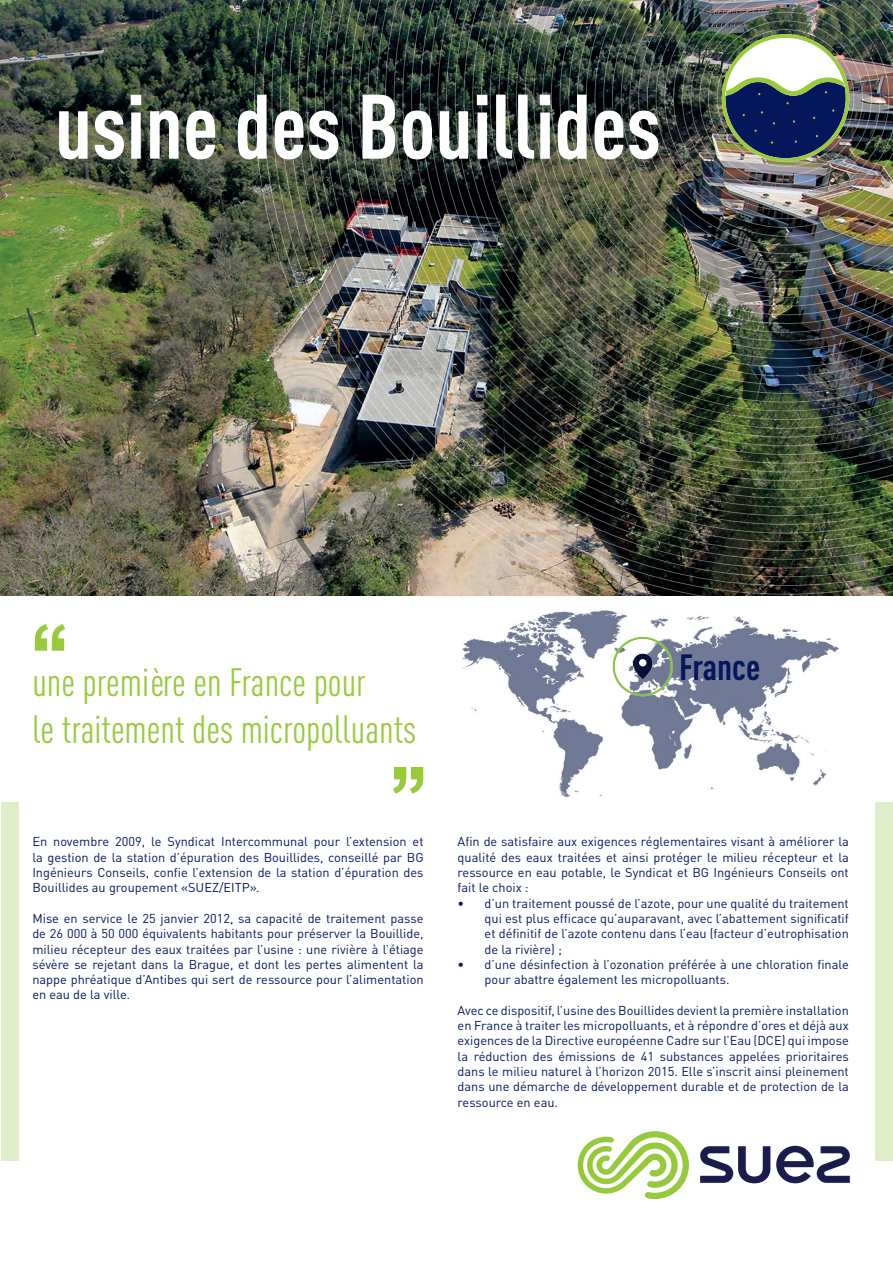
<style>
.page{position:relative;width:893px;height:1263px;background:#fff}
.page>*{position:absolute;margin:0;border:0;box-sizing:border-box;transform-origin:0 0}
.t1{font:700 90px "DIN Cond";color:#fff}
.t2{font:700 90px "Arial";color:#99ca3b}
.t3{font:39px/46.8px "DIN Cond";color:#99ca3b}
.t4{font:700 36px "DIN Cond";color:#04175c}
.t5{font:12.75px/15.3px "DIN Pro";color:#04175c;text-align:justify}
</style>
<div class="page">
<img style="left:462px;top:630px;width:377px;height:168px">
<div style="left:876px;top:802px;width:17px;height:358px;background:#e0edc9"></div>
<div style="left:1px;top:802px;width:18px;height:358px;background:#e0edc9"></div>
<svg style="left:578px;top:1131px;width:111px;height:68px"></svg>
<svg style="left:700px;top:1146px;width:150px;height:37px"></svg>
<img style="left:0;top:0;width:254px;height:595px">
<img style="left:254px;top:0;width:639px;height:630px">
<img style="left:611px;top:632px;width:66px;height:69px">
<img style="left:722px;top:34px;width:127px;height:128px">
<h1 class="t1" style="left:55px;top:72px;width:608px">usine des Bouillides</h1>
<h1 class="t2" style="left:28px;top:597px;width:44px">‘‘</h1>
<h2 class="t3" style="left:32px;top:659px;width:385px">une première en France pour<br>le traitement des micropolluants</h2>
<h1 class="t2" style="left:430px;top:820px;width:44px;rotate:-180deg">‘‘</h1>
<p class="t5" style="left:32px;top:833px;width:393px">En novembre 2009, le Syndicat Intercommunal pour l’extension et la gestion de la station d’épuration des Bouillides, conseillé par BG Ingénieurs Conseils, confie l’extension de la station d’épuration des Bouillides au groupement «SUEZ/EITP».</p>
<p class="t5" style="left:32px;top:909px;width:393px">Mise en service le 25 janvier 2012, sa capacité de traitement passe de 26 000 à 50 000 équivalents habitants pour préserver la Bouillide, milieu récepteur des eaux traitées par l’usine : une rivière à l’étiage sévère se rejetant dans la Brague, et dont les pertes alimentent la nappe phréatique d’Antibes qui sert de ressource pour l’alimentation en eau de la ville.</p>
<h3 class="t4" style="left:679px;top:645px;width:83px">France</h3>
<p class="t5" style="left:458px;top:833px;width:393px">Afin de satisfaire aux exigences réglementaires visant à améliorer la qualité des eaux traitées et ainsi protéger le milieu récepteur et la ressource en eau potable, le Syndicat et BG Ingénieurs Conseils ont fait le choix :</p>
<p class="t5" style="left:485px;top:894px;width:366px;text-indent:-27px">• d’un traitement poussé de l’azote, pour une qualité du traitement qui est plus efficace qu’auparavant, avec l’abattement significatif et définitif de l’azote contenu dans l’eau (facteur d’eutrophisation de la rivière) ;</p>
<p class="t5" style="left:485px;top:955px;width:366px;text-indent:-27px">• d’une désinfection à l’ozonation préférée à une chloration finale pour abattre également les micropolluants.</p>
<p class="t5" style="left:458px;top:1001px;width:393px">Avec ce dispositif, l’usine des Bouillides devient la première installation en France à traiter les micropolluants, et à répondre d’ores et déjà aux exigences de la Directive européenne Cadre sur l’Eau (DCE) qui impose la réduction des émissions de 41 substances appelées prioritaires dans le milieu naturel à l’horizon 2015. Elle s’inscrit ainsi pleinement dans une démarche de développement durable et de protection de la ressource en eau.</p>
</div>
